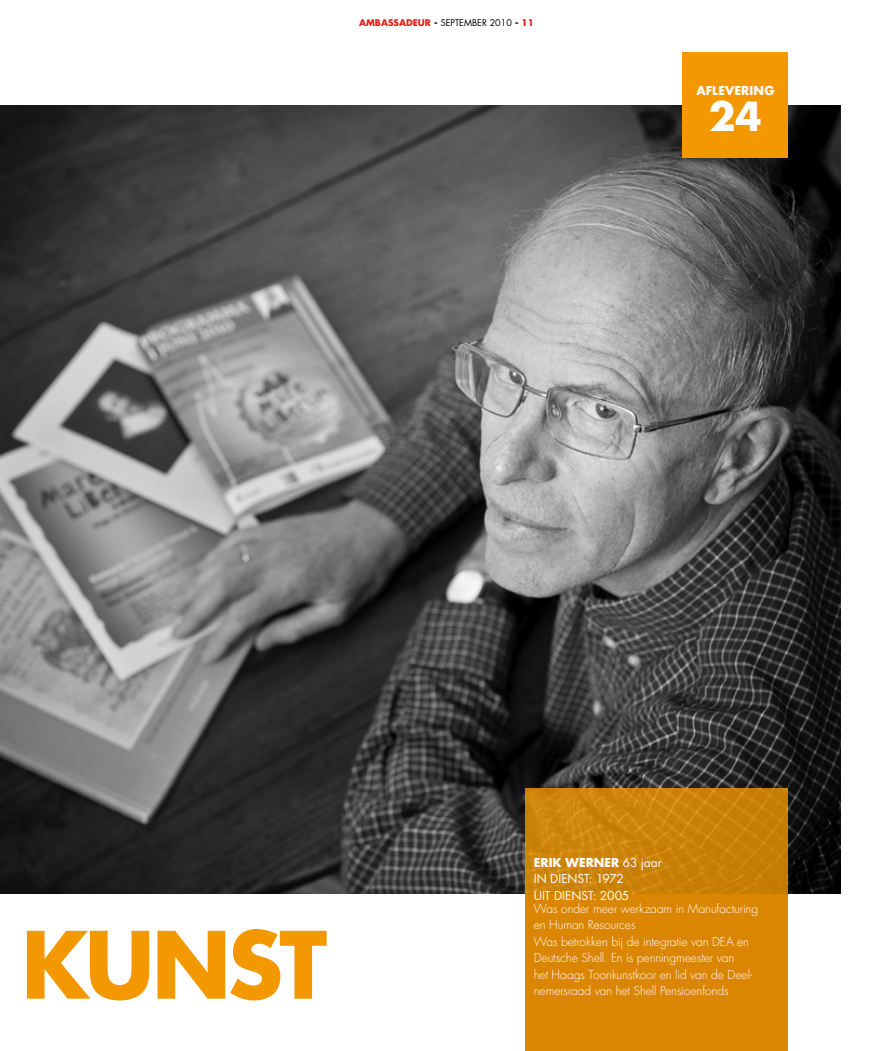
<style>
.page{position:relative;width:893px;height:1051px;background:#fff}
.page>*{position:absolute;margin:0;border:0;box-sizing:border-box;transform-origin:0 0}
.t1{font:700 90px "Futura";color:#f39800}
.t2{font:700 39px "Futura";color:#fff}
.t3{font:300 12px/16.5px "Futura";letter-spacing:-.005em;color:#fff}
.t4{font:12px/16.5px "Futura";letter-spacing:-.01em;color:#fff}
.t5{font:700 12px "Futura";letter-spacing:.015em;color:#fff}
.t6{font:700 9px "Futura";color:#e32119}
.s1{color:#000}
.s2{font-weight:400;color:#000}
.s3{font-weight:700}
</style>
<div class="page">
<img style="left:0;top:105px;width:840px;height:788px">
<div style="left:683px;top:53px;width:105px;height:105px;background:#f39800"></div>
<div style="left:525px;top:788px;width:263px;height:262px;background:linear-gradient(to bottom,#ca830a,#e08700)"></div>
<p class="t6" style="left:359px;top:17px;width:176px">AMBASSADEUR <span class="s1">-</span> <span class="s2">SEPTEMBER 2010</span> <span class="s1">-</span> 11</p>
<p class="t5" style="left:696px;top:82px;width:80px">AF LEVERING</p>
<h2 class="t2" style="left:709px;top:90px;width:55px">24</h2>
<h1 class="t1" style="left:21px;top:904px;width:308px">KUNST</h1>
<p class="t4" style="left:534px;top:854px;width:130px;text-indent:60px"><span class="s3">NER</span> 63 JAAR<br>I N DIENST: 1972<br>U IT DIENST: 2005</p>
<p class="t3" style="left:534px;top:900px;width:226px">Was onder meer werkzaam in Manufacturing en Human Resources<br>Was betrokken bij de integratie van DEA en Deutsche Shell. En is penningmeester van<br>het Haags Toonkunstkoor en lid van de Deel&shy;nemersraad van het Shell Pensioenfonds</p>
<p class="t5" style="left:534px;top:854px;width:43px">ERIK WER</p>
</div>
